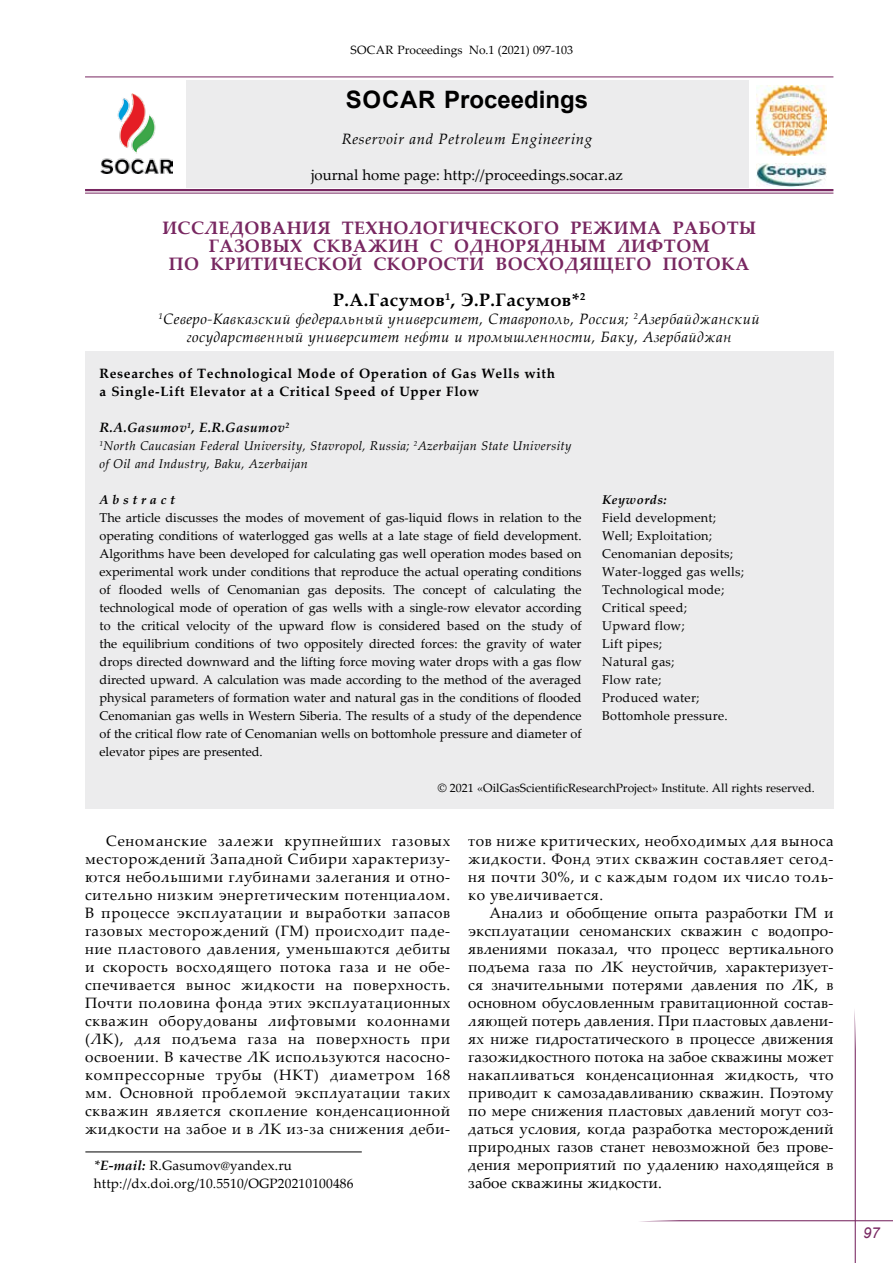
<style>
.page{position:relative;width:893px;height:1263px;background:#fff}
.page>*{position:absolute;margin:0;border:0;box-sizing:border-box;transform-origin:0 0}
.t1{font:700 24px "Arial";color:#000}
.t2{font:700 18px/18px "Palatino Linotype";letter-spacing:.025em;color:#782761;text-align:center}
.t3{font:700 18px "Palatino Linotype";letter-spacing:.025em;color:#000}
.t4{font:15px/18px "Palatino Linotype";letter-spacing:.04em;color:#000;text-align:justify}
.t5{font:italic 15px/18px "Palatino Linotype";letter-spacing:.025em;color:#000;text-align:center}
.t6{font:15px "Palatino Linotype";color:#000}
.t7{font:italic 15px "Arial";color:#782761}
.t8{font:700 13.5px/18px "Palatino Linotype";letter-spacing:.05em;color:#000}
.t9{font:13.5px/18px "Palatino Linotype";letter-spacing:.01em;color:#000}
.t10{font:italic 700 13.5px "Palatino Linotype";letter-spacing:.025em;color:#000}
.t11{font:12.75px/18px "Palatino Linotype";letter-spacing:.02em;color:#000;text-align:justify}
.t12{font:italic 12.75px/18px "Palatino Linotype";letter-spacing:.025em;color:#000}
.t13{font:italic 700 12.75px "Palatino Linotype";letter-spacing:.04em;color:#000}
.t14{font:12px "Palatino Linotype";color:#000}
.s1{font-weight:700;font-style:italic}
</style>
<div class="page">
<svg style="left:640px;top:1010px;width:253px;height:253px"></svg>
<hr style="left:85px;top:1151px;width:277px;height:1px;background:#000">
<div style="left:85px;top:351px;width:748px;height:458px;background:#ececed"></div>
<hr style="left:85px;top:77px;width:748px;height:1px;background:#782761">
<hr style="left:85px;top:189px;width:748px;height:2px;background:#782761">
<hr style="left:85px;top:193px;width:748px;height:1px;background:#782761">
<img style="left:756px;top:85px;width:71px;height:71px">
<div style="left:186px;top:80px;width:562px;height:107px;background:#ececed"></div>
<img style="left:756px;top:163px;width:71px;height:24px">
<img style="left:100px;top:94px;width:73px;height:79px">
<p class="t14" style="left:350px;top:41px;width:224px">SOCAR Proceedings No.1 (2021) 097-103</p>
<h1 class="t1" style="left:346px;top:84px;width:244px">SOCAR Proceedings</h1>
<p class="t5" style="left:342px;top:129px;width:252px">Reservoir and Petroleum Engineering</p>
<p class="t6" style="left:311px;top:164px;width:313px">journal home page: http://proceedings.socar.az</p>
<p class="t2" style="left:162px;top:218px;width:595px">ИССЛЕДОВАНИЯ ТЕХНОЛОГИЧЕСКОГО РЕЖИМА РАБОТЫ<br>ГАЗОВЫХ СКВАЖИН С ОДНОРЯДНЫМ ЛИФТОМ<br>ПО КРИТИЧЕСКОЙ СКОРОСТИ ВОСХОДЯЩЕГО ПОТОКА</p>
<p class="t3" style="left:333px;top:287px;width:254px">Р.А.Гасумов<sup>1</sup>, Э.Р.Гасумов*<sup>2</sup></p>
<p class="t5" style="left:159px;top:309px;width:603px"><sup>1</sup>Северо-Кавказский федеральный университет, Ставрополь, Россия; <sup>2</sup>Азербайджанский государственный университет нефти и промышленности, Баку, Азербайджан</p>
<p class="t8" style="left:100px;top:364px;width:457px">Researches of Technological Mode of Operation of Gas Wells with a Single-Lift Elevator at a Critical Speed of Upper Flow</p>
<p class="t10" style="left:100px;top:418px;width:191px">R.A.Gasumov<sup>1</sup>, E.R.Gasumov<sup>2</sup></p>
<p class="t12" style="left:100px;top:436px;width:473px"><sup>1</sup>North Caucasian Federal University, Stavropol, Russia; <sup>2</sup>Azerbaijan State University of Oil and Industry, Baku, Azerbaijan</p>
<p class="t13" style="left:100px;top:491px;width:77px">A b s t r a c t</p>
<p class="t11" style="left:100px;top:508px;width:484px">The article discusses the modes of movement of gas-liquid flows in relation to the operating conditions of waterlogged gas wells at a late stage of field development.<br>Algorithms have been developed for calculating gas well operation modes based on experimental work under conditions that reproduce the actual operating conditions of flooded wells of Cenomanian gas deposits. The concept of calculating the technological mode of operation of gas wells with a single-row elevator according to the critical velocity of the upward flow is considered based on the study of the equilibrium conditions of two oppositely directed forces: the gravity of water drops directed downward and the lifting force moving water drops with a gas flow directed upward. A calculation was made according to the method of the averaged physical parameters of formation water and natural gas in the conditions of flooded Cenomanian gas wells in Western Siberia. The results of a study of the dependence of the critical flow rate of Cenomanian wells on bottomhole pressure and diameter of elevator pipes are presented.</p>
<p class="t13" style="left:602px;top:491px;width:66px">Keywords:</p>
<p class="t11" style="left:602px;top:508px;width:143px;text-align:left">Field development;<br>Well; Exploitation;<br>Cenomanian deposits;<br>Water-logged gas wells;<br>Technological mode;<br>Critical speed;<br>Upward flow;<br>Lift pipes;<br>Natural gas;<br>Flow rate;<br>Produced water;<br>Bottomhole pressure.</p>
<p class="t14" style="left:438px;top:779px;width:378px">© 2021 «OilGasScientificResearchProject» Institute. All rights reserved.</p>
<p class="t4" style="left:85px;top:831px;width:367px;text-indent:21px">Сеноманские залежи крупнейших газовых месторождений Западной Сибири характеризу&shy;ются небольшими глубинами залегания и отно&shy;сительно низким энергетическим потенциалом.<br>В процессе эксплуатации и выработки запасов газовых месторождений (ГМ) происходит паде&shy;ние пластового давления, уменьшаются дебиты и скорость восходящего потока газа и не обе&shy;спечивается вынос жидкости на поверхность.<br>Почти половина фонда этих эксплуатационных скважин оборудованы лифтовыми колоннами (ЛК), для подъема газа на поверхность при освоении. В качестве ЛК используются насосно&shy;компрессорные трубы (НКТ) диаметром 168 мм. Основной проблемой эксплуатации таких скважин является скопление конденсационной жидкости на забое и в ЛК из-за снижения деби-</p>
<p class="t4" style="left:468px;top:831px;width:367px">тов ниже критических, необходимых для выноса жидкости. Фонд этих скважин составляет сегод&shy;ня почти 30%, и с каждым годом их число толь&shy;ко увеличивается.</p>
<p class="t4" style="left:468px;top:903px;width:367px;text-indent:21px">Анализ и обобщение опыта разработки ГМ и эксплуатации сеноманских скважин с водопро&shy;явлениями показал, что процесс вертикального подъема газа по ЛК неустойчив, характеризует&shy;ся значительными потерями давления по ЛК, в основном обусловленным гравитационной состав&shy;ляющей потерь давления. При пластовых давлени&shy;ях ниже гидростатического в процессе движения газожидкостного потока на забое скважины может накапливаться конденсационная жидкость, что приводит к самозадавливанию скважин. Поэтому по мере снижения пластовых давлений могут соз&shy;даться условия, когда разработка месторождений природных газов станет невозможной без прове&shy;дения мероприятий по удалению находящейся в забое скважины жидкости.</p>
<p class="t9" style="left:94px;top:1156px;width:261px"><span class="s1">*E-mail:</span> R.Gasumov@yandex.ru http://dx.doi.org/10.5510/OGP20210100486</p>
<p class="t7" style="left:863px;top:1223px;width:18px">97</p>
</div>
